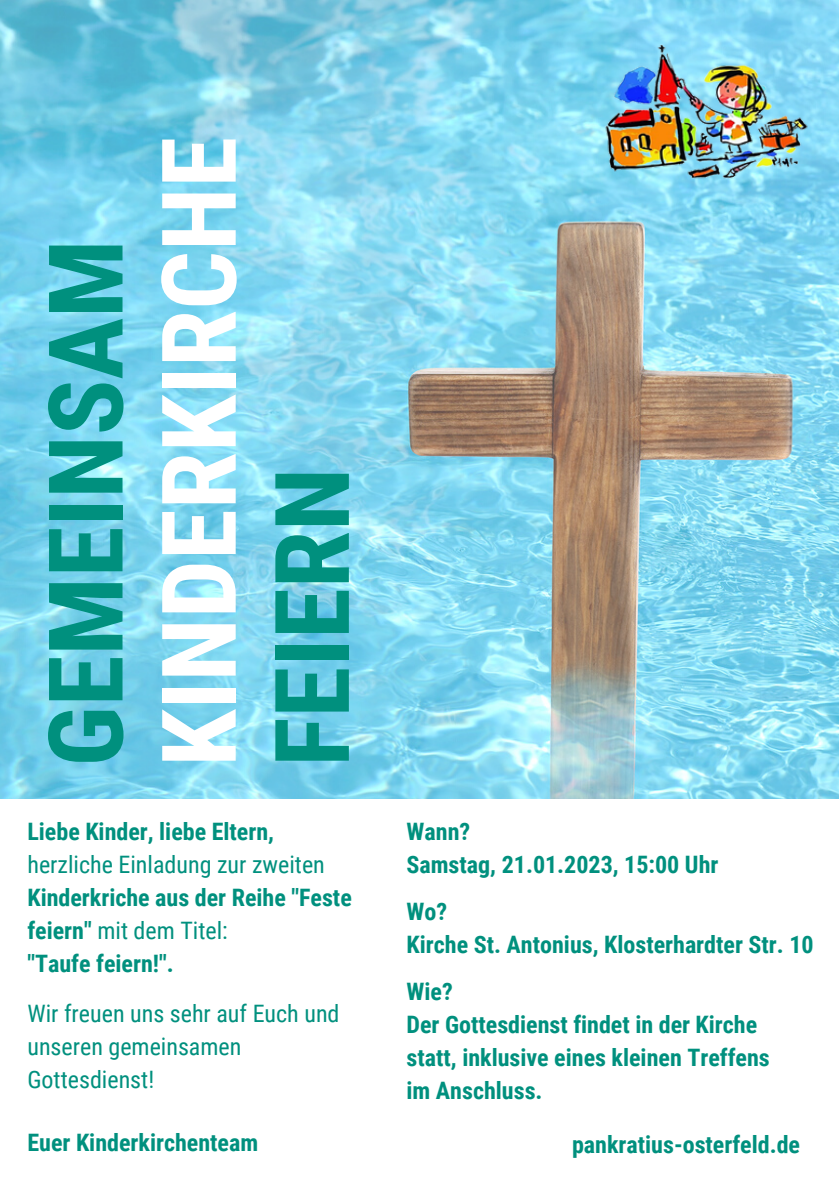
<style>
.page{position:relative;width:839px;height:1191px;background:#fff}
.page>*{position:absolute;margin:0;border:0;box-sizing:border-box;transform-origin:0 0}
.t1{font:700 103.2px "Roboto Condensed";color:#00907e}
.t2{font:700 103.2px "Roboto Condensed";color:#fff}
.t3{font:700 24px/33px "Roboto Condensed";color:#00907e}
.t4{font:24px/33px "Roboto Condensed";color:#00907e}
.s1{font-weight:400}
</style>
<div class="page">
<img style="left:0;top:0;width:838px;height:799px">
<img style="left:598px;top:32px;width:215px;height:156px">
<h1 class="t1" style="left:27px;top:767px;width:529px;rotate:-90deg">GEMEINSAM</h1>
<h1 class="t2" style="left:140px;top:767px;width:631px;rotate:-90deg">KINDERKIRCHE</h1>
<h1 class="t1" style="left:253px;top:767px;width:300px;rotate:-90deg">FEIERN</h1>
<p class="t3" style="left:27px;top:815px;width:248px">Liebe Kinder, liebe Eltern,</p>
<p class="t4" style="left:27px;top:848px;width:299px">herzliche Einladung zur zweiten</p>
<p class="t3" style="left:27px;top:881px;width:326px">Kinderkriche aus der Reihe "Feste feiern" <span class="s1">mit dem Titel:<br></span>"Taufe feiern!".</p>
<p class="t4" style="left:27px;top:998px;width:313px">Wir freuen uns sehr auf Euch und unseren gemeinsamen<br>Gottesdienst!</p>
<p class="t3" style="left:406px;top:815px;width:313px">Wann?<br>Samstag, 21.01.2023, 15:00 Uhr</p>
<p class="t3" style="left:406px;top:895px;width:408px">Wo?<br>Kirche St. Antonius, Klosterhardter Str. 10</p>
<p class="t3" style="left:406px;top:975px;width:365px">Wie?<br>Der Gottesdienst findet in der Kirche statt, inklusive eines kleinen Treffens im Anschluss.</p>
<p class="t3" style="left:27px;top:1127px;width:232px">Euer Kinderkirchenteam</p>
<p class="t3" style="left:572px;top:1128px;width:229px">pankratius-osterfeld.de</p>
</div>
